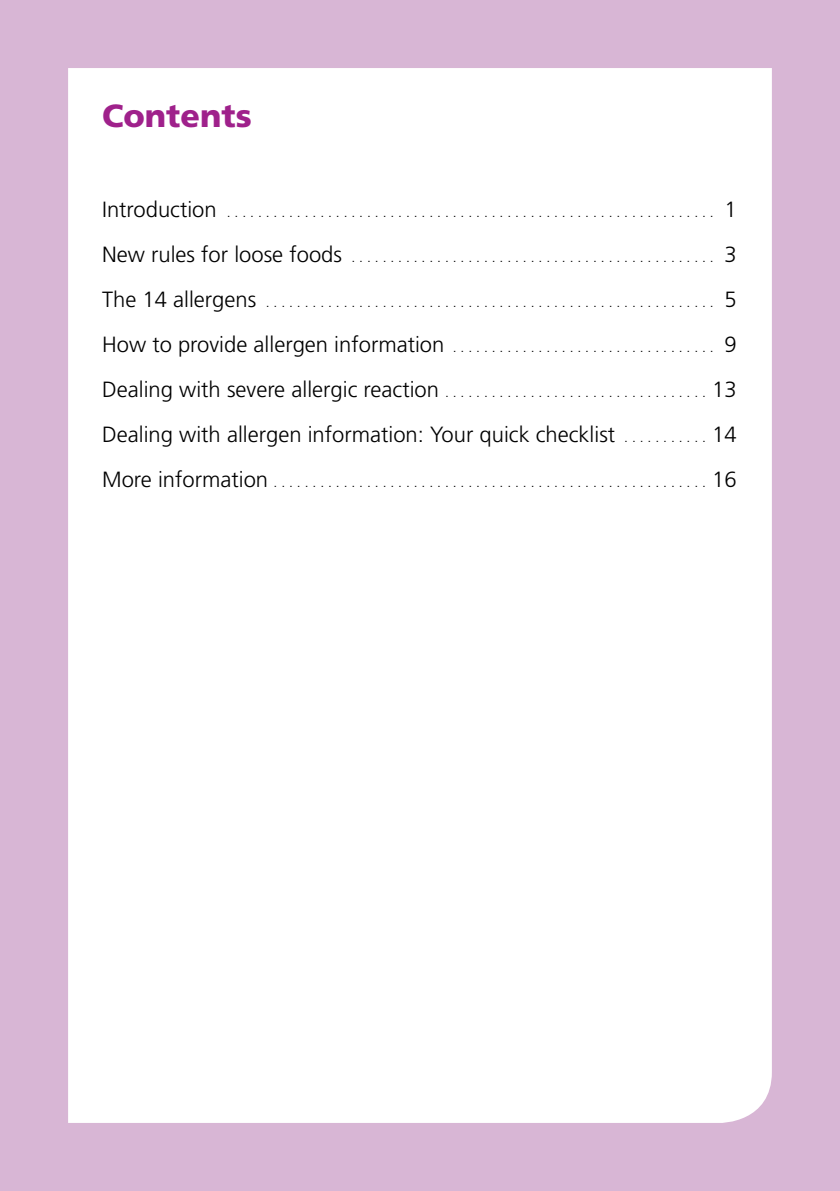
<style>
.page{position:relative;width:840px;height:1191px;background:#fff}
.page>*{position:absolute;margin:0;border:0;box-sizing:border-box;transform-origin:0 0}
._03_-_Contents_head{font:900 32px "Frutiger";color:#9f218b}
._04_-_Contents_text{font:300 22px "Frutiger";color:#000}
._04_-_Contents_text-2{font:300 14px "Frutiger";color:#000}
.s1{font-size:22px}
.s2{font-size:14px}
</style>
<div class="page">
<div style="left:0;top:0;width:839px;height:1191px;background:#d8b6d5"></div>
<div style="left:68px;top:68px;width:703px;height:1055px;background:#fff"></div>
<p class="_03_-_Contents_head" style="left:102px;top:96px;width:151px">Contents</p>
<p class="_04_-_Contents_text-2" style="left:102px;top:204px;width:635px"><span class="s1">Introduction</span> . . . . . . . . . . . . . . . . . . . . . . . . . . . . . . . . . . . . . . . . . . . . . . . . . . . . . . . . . . . . . . . <span class="s1">1</span></p>
<p class="_04_-_Contents_text-2" style="left:102px;top:249px;width:635px"><span class="s1">New rules for loose foods</span> . . . . . . . . . . . . . . . . . . . . . . . . . . . . . . . . . . . . . . . . . . . . . . . <span class="s1">3</span></p>
<p class="_04_-_Contents_text-2" style="left:102px;top:294px;width:635px"><span class="s1">The 14 allergens</span> . . . . . . . . . . . . . . . . . . . . . . . . . . . . . . . . . . . . . . . . . . . . . . . . . . . . . . . . . . <span class="s1">5</span></p>
<p class="_04_-_Contents_text-2" style="left:102px;top:339px;width:635px"><span class="s1">How to provide allergen information</span> . . . . . . . . . . . . . . . . . . . . . . . . . . . . . . . . . . <span class="s1">9</span></p>
<p class="_04_-_Contents_text" style="left:102px;top:377px;width:635px">Dealing with severe allergic reaction <span class="s2">. . . . . . . . . . . . . . . . . . . . . . . . . . . . . . . . .</span> 13</p>
<p class="_04_-_Contents_text" style="left:102px;top:422px;width:635px">Dealing with allergen information: Your quick checklist <span class="s2">. . . . . . . . . .</span> 14</p>
<p class="_04_-_Contents_text-2" style="left:102px;top:474px;width:635px"><span class="s1">More information</span> . . . . . . . . . . . . . . . . . . . . . . . . . . . . . . . . . . . . . . . . . . . . . . . . . . . . . . . <span class="s1">16</span></p>
</div>
